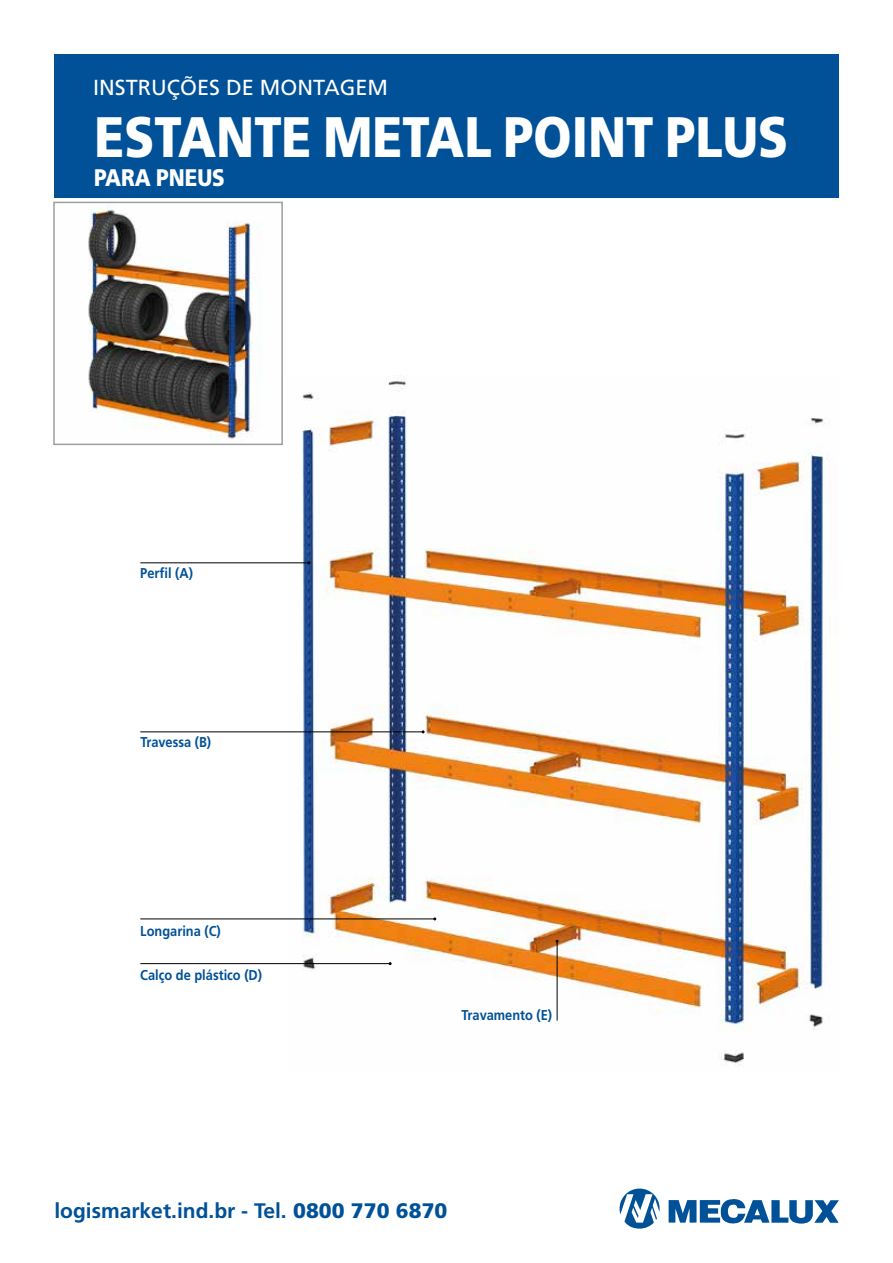
<style>
.page{position:relative;width:893px;height:1263px;background:#fff}
.page>*{position:absolute;margin:0;border:0;box-sizing:border-box;transform-origin:0 0}
.t1{font:900 57px "Frutiger LT Std";color:#fff;scale:.86 1}
.t2{font:900 24px "Frutiger LT Std";color:#fff;scale:.86 1}
.t3{font:21.75px "Frutiger LT Std";color:#fff}
.t4{font:700 21px "Frutiger LT Std";color:#005198}
.t5{font:700 14.25px "Frutiger LT Std";color:#005198;scale:.9 1}
.s1{font-weight:900}
</style>
<div class="page">
<div style="left:54px;top:54px;width:785px;height:143px;background:#005198"></div>
<svg style="left:619px;top:1188px;width:41px;height:40px"></svg>
<svg style="left:669px;top:1199px;width:170px;height:25px"></svg>
<img style="left:287px;top:375px;width:543px;height:690px">
<img style="left:88px;top:205px;width:173px;height:236px">
<div style="left:53px;top:202px;width:230px;height:243px;border:2px solid #9c9e9f"></div>
<hr style="left:557px;top:941px;width:1px;height:79px;background:#000">
<hr style="left:140px;top:562px;width:169px;height:1px;background:#000">
<hr style="left:140px;top:963px;width:250px;height:1px;background:#000">
<hr style="left:140px;top:918px;width:295px;height:1px;background:#000">
<hr style="left:140px;top:731px;width:283px;height:1px;background:#000">
<h3 class="t3" style="left:93px;top:75px;width:296px">INSTRUÇÕES DE MONTAGEM</h3>
<h1 class="t1" style="left:95px;top:103px;width:808px">ESTANTE METAL POINT PLUS</h1>
<h2 class="t2" style="left:94px;top:163px;width:154px">PARA PNEUS</h2>
<p class="t5" style="left:140px;top:565px;width:60px">Perfil (A)</p>
<p class="t5" style="left:140px;top:734px;width:80px">Travessa (B)</p>
<p class="t5" style="left:140px;top:922px;width:91px">Longarina (C)</p>
<p class="t5" style="left:140px;top:967px;width:137px">Calço de plástico (D)</p>
<p class="t5" style="left:462px;top:1006px;width:102px">Travamento (E)</p>
<h3 class="t4" style="left:54px;top:1198px;width:394px">logismarket.ind.br - Tel. <span class="s1">0800 770 6870</span></h3>
</div>
